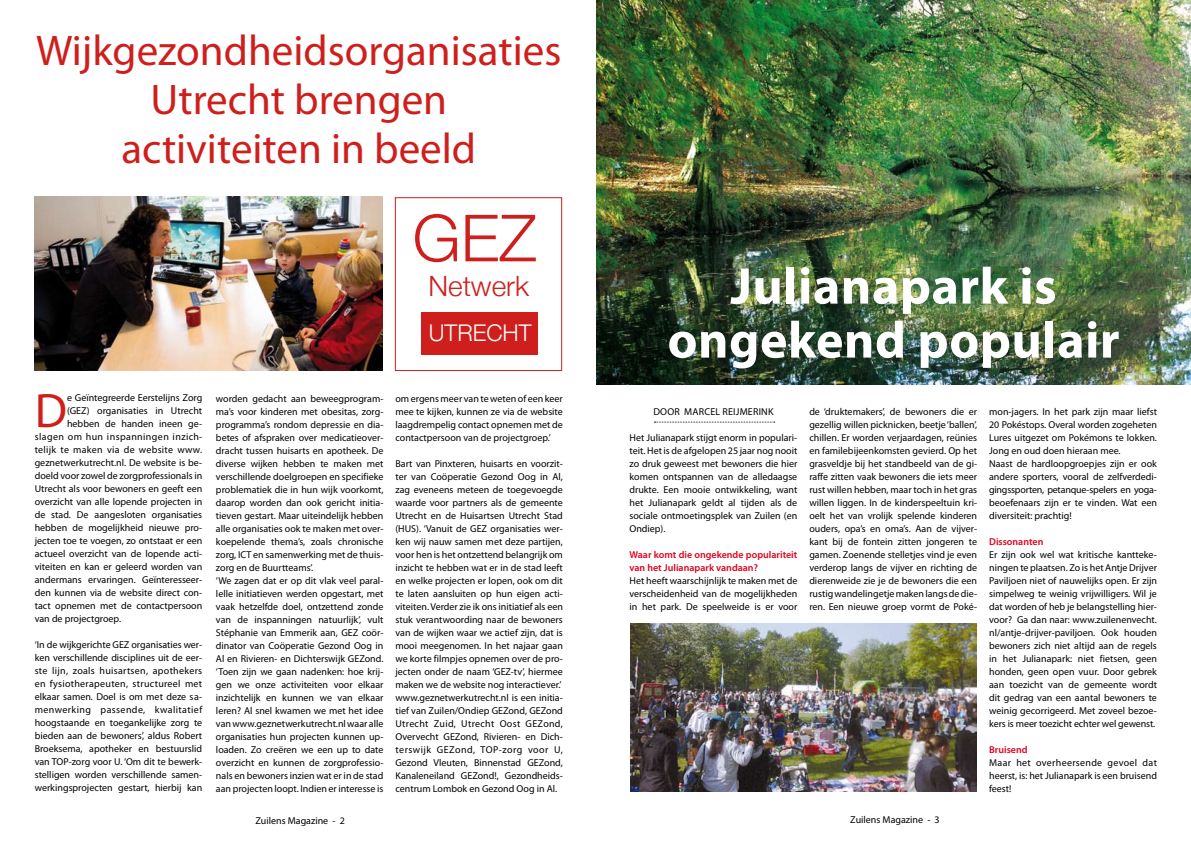
<style>
.page{position:relative;width:1191px;height:842px;background:#fff}
.page>*{position:absolute;margin:0;border:0;box-sizing:border-box;transform-origin:0 0}
.t1{font:300 65px "Helvetica Neue";color:#ce1f1c}
.t2{font:700 52px/54px "Myriad Pro";letter-spacing:.01em;color:#fff;text-align:center}
.t3{font:48.6px "Myriad Pro";color:#ce1f1c}
.t4{font:43px/49px "Myriad Pro";color:#ce1f1c;text-align:center}
.t5{font:300 28px "Helvetica Neue";color:#ce1f1c}
.t6{font:300 23px "Helvetica Neue";color:#fff}
.t7{font:10px/13px "Myriad Pro";color:#000;text-align:justify}
.t8{font:600 10px/13px "Myriad Pro";color:#e2001a}
.t9{font:10px "Myriad Pro";letter-spacing:.04em;color:#000}
.t10{font:10px "Myriad Pro";letter-spacing:.03em;color:#000}
.t11{font:10px "Myriad Pro";letter-spacing:.02em;color:#000}
</style>
<div class="page">
<img style="left:596px;top:0;width:595px;height:385px">
<svg style="left:654px;top:422px;width:120px;height:1px"></svg>
<img style="left:630px;top:623px;width:346px;height:168px">
<img style="left:35px;top:196px;width:348px;height:174px">
<div style="left:395px;top:197px;width:167px;height:174px;border:1px solid #ce1f1c"></div>
<div style="left:421px;top:312px;width:116px;height:42px;background:#ce1f1c"></div>
<h3 class="t4" style="left:36px;top:25px;width:526px">Wijkgezondheidsorganisaties<br>Utrecht brengen<br>activiteiten in beeld</h3>
<h1 class="t1" style="left:412px;top:198px;width:126px">GEZ</h1>
<h3 class="t5" style="left:428px;top:269px;width:102px">NETWERK</h3>
<h3 class="t6" style="left:429px;top:319px;width:104px">UTRECHT</h3>
<h3 class="t3" style="left:35px;top:381px;width:34px">D</h3>
<p class="t7" style="left:67px;top:391px;width:137px">e Geïntegreerde Eerstelijns Zorg</p>
<p class="t7" style="left:67px;top:404px;width:137px">(GEZ) organisaties in Utrecht</p>
<p class="t7" style="left:67px;top:417px;width:137px">hebben de handen ineen ge-</p>
<p class="t9" style="left:35px;top:430px;width:169px">slagen om hun inspanningen inzich-</p>
<p class="t10" style="left:35px;top:443px;width:169px">telijk te maken via de website www.</p>
<p class="t7" style="left:35px;top:456px;width:169px">geznetwerkutrecht.nl. De website is be-</p>
<p class="t7" style="left:35px;top:469px;width:169px">doeld voor zowel de zorgprofessionals in</p>
<p class="t7" style="left:35px;top:482px;width:169px">Utrecht als voor bewoners en geeft een</p>
<p class="t7" style="left:35px;top:495px;width:169px">overzicht van alle lopende projecten in</p>
<p class="t7" style="left:35px;top:508px;width:169px">de stad. De aangesloten organisaties</p>
<p class="t7" style="left:35px;top:521px;width:169px">hebben de mogelijkheid nieuwe pro-</p>
<p class="t7" style="left:35px;top:534px;width:169px">jecten toe te voegen, zo ontstaat er een</p>
<p class="t7" style="left:35px;top:547px;width:169px">actueel overzicht van de lopende acti-</p>
<p class="t7" style="left:35px;top:560px;width:169px">viteiten en kan er geleerd worden van</p>
<p class="t7" style="left:35px;top:573px;width:169px">andermans ervaringen. Geïnteresseer-</p>
<p class="t7" style="left:35px;top:586px;width:169px">den kunnen via de website direct con-</p>
<p class="t7" style="left:35px;top:599px;width:169px">tact opnemen met de contactpersoon</p>
<p class="t7" style="left:35px;top:612px;width:88px">van de projectgroep.</p>
<p class="t7" style="left:35px;top:638px;width:169px">‘In de wijkgerichte GEZ organisaties wer&shy;ken verschillende disciplines uit de eer&shy;ste lijn, zoals huisartsen, apothekers en fysiotherapeuten, structureel met elkaar samen. Doel is om met deze sa&shy;menwerking passende, kwalitatief hoogstaande en toegankelijke zorg te bieden aan de bewoners’, aldus Robert Broeksema, apotheker en bestuurslid van TOP-zorg voor U. ‘Om dit te bewerk&shy;stelligen worden verschillende samen&shy;werkingsprojecten gestart, hierbij kan</p>
<p class="t7" style="left:216px;top:392px;width:169px;text-align:left">worden gedacht aan beweegprogram&shy;ma’s voor kinderen met obesitas, zorg&shy;programma’s rondom depressie en dia&shy;betes of afspraken over medicatieover&shy;dracht tussen huisarts en apotheek. De diverse wijken hebben te maken met verschillende doelgroepen en specifieke problematiek die in hun wijk voorkomt, daarop worden dan ook gericht initia&shy;tieven gestart. Maar uiteindelijk hebben alle organisaties ook te maken met over&shy;koepelende thema’s, zoals chronische zorg, ICT en samenwerking met de thuis&shy;zorg en de Buurtteams’.<br>‘We zagen dat er op dit vlak veel paral&shy;lelle initiatieven werden opgestart, met vaak hetzelfde doel, ontzettend zonde van de inspanningen natuurlijk’, vult Stéphanie van Emmerik aan, GEZ coör&shy;dinator van Coöperatie Gezond Oog in Al en Rivieren- en Dichterswijk GEZond. ‘Toen zijn we gaan nadenken: hoe krij&shy;gen we onze activiteiten voor elkaar inzichtelijk en kunnen we van elkaar leren? Al snel kwamen we met het idee vanwww.geznetwerkutrecht.nlwaar alle organisaties hun projecten kunnen up&shy;loaden. Zo creëren we een up to date overzicht en kunnen de zorgprofessio&shy;nals en bewoners inzien wat er in de stad aan projecten loopt. Indien er interesse is</p>
<p class="t7" style="left:395px;top:392px;width:169px">om ergens meer van te weten of een keer mee te kijken, kunnen ze via de website laagdrempelig contact opnemen met de contactpersoon van de projectgroep.’</p>
<p class="t7" style="left:395px;top:457px;width:169px;text-align:left">Bart van Pinxteren, huisarts en voorzit&shy;ter van Coöperatie Gezond Oog in Al, zag eveneens meteen de toegevoegde waarde voor partners als de gemeente Utrecht en de Huisartsen Utrecht Stad (HUS). ‘Vanuit de GEZ organisaties wer&shy;ken wij nauw samen met deze partijen, voor hen is het ontzettend belangrijk om inzicht te hebben wat er in de stad leeft en welke projecten er lopen, ook om dit te laten aansluiten op hun eigen acti&shy;viteiten. Verder zie ik ons initiatief als een stuk verantwoording naar de bewoners van de wijken waar we actief zijn, dat is mooi meegenomen. In het najaar gaan we korte filmpjes opnemen over de pro&shy;jecten onder de naam ‘GEZ-tv’, hiermee maken we de website nog interactiever.’ www.geznetwerkutrecht.nl is een initia&shy;tief van Zuilen/Ondiep GEZond, GEZond Utrecht Zuid, Utrecht Oost GEZond, Overvecht GEZond, Rivieren- en Dich&shy;terswijk GEZond, TOP-zorg voor U, Gezond Vleuten, Binnenstad GEZond, Kanaleneiland GEZond!, Gezondheids&shy;centrum Lombok en Gezond Oog in Al.</p>
<p class="t7" style="left:255px;top:813px;width:91px">Zuilens Magazine - 2</p>
<h2 class="t2" style="left:667px;top:257px;width:453px">Julianapark is ongekend populair</h2>
<p class="t11" style="left:653px;top:406px;width:122px">DOOR MARCEL REIJMERINK</p>
<p class="t7" style="left:629px;top:431px;width:169px">Het Julianapark stijgt enorm in populari&shy;teit. Het is de afgelopen 25 jaar nog nooit zo druk geweest met bewoners die hier komen ontspannen van de alledaagse drukte. Een mooie ontwikkeling, want het Julianapark geldt al tijden als de sociale ontmoetingsplek van Zuilen (en Ondiep).</p>
<p class="t8" style="left:629px;top:548px;width:169px">Waar komt die ongekende populariteit van het Julianapark vandaan?</p>
<p class="t7" style="left:629px;top:574px;width:169px">Het heeft waarschijnlijk te maken met de verscheidenheid van de mogelijkheden in het park. De speelweide is er voor</p>
<p class="t7" style="left:809px;top:405px;width:169px">de ‘druktemakers’, de bewoners die er gezellig willen picknicken, beetje ‘ballen’, chillen. Er worden verjaardagen, reünies en familebijeenkomsten gevierd. Op het grasveldje bij het standbeeld van de gi&shy;raffe zitten vaak bewoners die iets meer rust willen hebben, maar toch in het gras willen liggen. In de kinderspeeltuin kri&shy;oelt het van vrolijk spelende kinderen ouders, opa’s en oma’s. Aan de vijver&shy;kant bij de fontein zitten jongeren te gamen. Zoenende stelletjes vind je even verderop langs de vijver en richting de dierenweide zie je de bewoners die een rustig wandelingetje maken langs de die&shy;ren. Een nieuwe groep vormt de Poké-</p>
<p class="t7" style="left:989px;top:405px;width:169px;text-align:left">mon-jagers. In het park zijn maar liefst 20 Pokéstops. Overal worden zogeheten Lures uitgezet om Pokémons te lokken.<br>Jong en oud doen hieraan mee.<br>Naast de hardloopgroepjes zijn er ook andere sporters, vooral de zelfverdedi&shy;gingssporten, petanque-spelers en yoga&shy;beoefenaars zijn er te vinden. Wat een diversiteit: prachtig!</p>
<p class="t8" style="left:989px;top:535px;width:56px">Dissonanten</p>
<p class="t7" style="left:989px;top:548px;width:169px">Er zijn ook wel wat kritische kantteke&shy;ningen te plaatsen. Zo is het Antje Drijver Paviljoen niet of nauwelijks open. Er zijn simpelweg te weinig vrijwilligers. Wil je dat worden of heb je belangstelling hier&shy;voor? Ga dan naar: www.zuilenenvecht. nl/antje-drijver-paviljoen. Ook houden bewoners zich niet altijd aan de regels in het Julianapark: niet fietsen, geen honden, geen open vuur. Door gebrek aan toezicht van de gemeente wordt dit gedrag van een aantal bewoners te weinig gecorrigeerd. Met zoveel bezoe&shy;kers is meer toezicht echter wel gewenst.</p>
<p class="t8" style="left:989px;top:743px;width:40px">Bruisend</p>
<p class="t7" style="left:989px;top:756px;width:169px">Maar het overheersende gevoel dat heerst, is: het Julianapark is een bruisend feest!</p>
<p class="t7" style="left:850px;top:813px;width:91px">Zuilens Magazine - 3</p>
</div>
